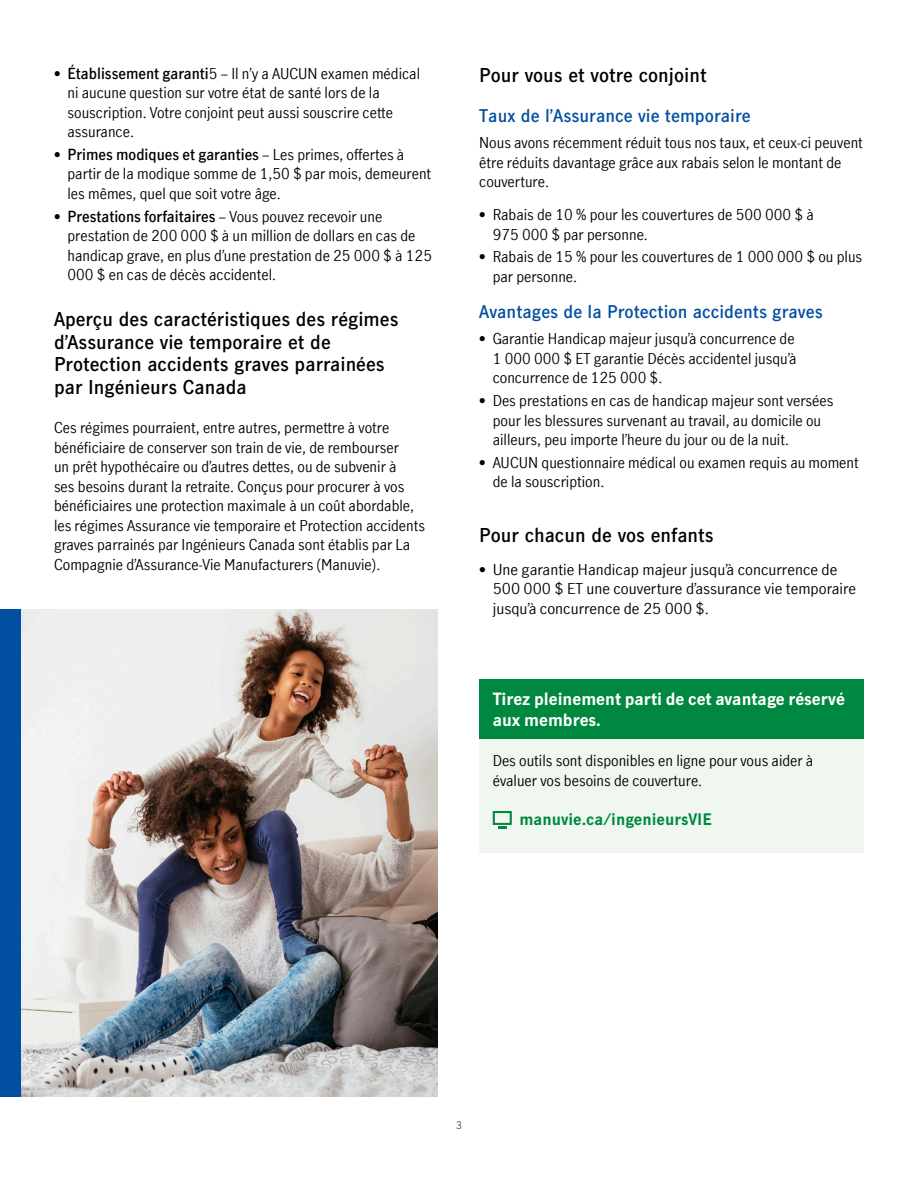
<style>
.page{position:relative;width:918px;height:1188px;background:#fff}
.page>*{position:absolute;margin:0;border:0;box-sizing:border-box;transform-origin:0 0}
.Subhd_main_demi_12_H{font:600 18px/22.5px "Manulife JH Sans";color:#000}
.Subhd_blu_11_H2{font:600 16.5px "Manulife JH Sans";color:#024ea1}
.Subhd_rev_bold_11_H2{font:700 16.5px/21px "Manulife JH Sans Optimized";color:#fff}
.Body{font:15px/19.5px "Manulife JH Sans Optimized";color:#000}
.Body-2{font:700 15px "Manulife JH Sans";color:#008840}
.t1{font:300 9.75px "Manulife JH Sans";color:#000}
.s1{font-weight:600}
</style>
<div class="page">
<div style="left:479px;top:739px;width:385px;height:114px;background:#eff7f0"></div>
<div style="left:479px;top:679px;width:385px;height:60px;background:#008840"></div>
<svg style="left:493px;top:811px;width:19px;height:17px"></svg>
<img style="left:20px;top:609px;width:417px;height:487px">
<div style="left:0;top:609px;width:20px;height:487px;background:#024ea1"></div>
<p class="Body" style="left:68px;top:63px;width:354px;text-indent:-14px">• <span class="s1">Établissement garanti</span>5 – Il n’y a AUCUN examen médical ni aucune question sur votre état de santé lors de la souscription. Votre conjoint peut aussi souscrire cette assurance.</p>
<p class="Body" style="left:68px;top:144px;width:365px;text-indent:-14px">• <span class="s1">Primes modiques et garanties</span> – Les primes, offertes à partir de la modique somme de 1,50 $ par mois, demeurent les mêmes, quel que soit votre âge.</p>
<p class="Body" style="left:68px;top:206px;width:366px;text-indent:-14px">• <span class="s1">Prestations forfaitaires</span> – Vous pouvez recevoir une prestation de 200 000 $ à un million de dollars en cas de handicap grave, en plus d’une prestation de 25 000 $ à 125<br>000 $ en cas de décès accidentel.</p>
<h2 class="Subhd_main_demi_12_H" style="left:54px;top:307px;width:346px">Aperçu des caractéristiques des régimes d’Assurance vie temporaire et de Protection accidents graves parrainées par Ingénieurs Canada</h2>
<p class="Body" style="left:54px;top:417px;width:373px">Ces régimes pourraient, entre autres, permettre à votre bénéficiaire de conserver son train de vie, de rembourser<br>un prêt hypothécaire ou d’autres dettes, ou de subvenir à<br>ses besoins durant la retraite. Conçus pour procurer à vos bénéficiaires une protection maximale à un coût abordable, les régimes Assurance vie temporaire et Protection accidents graves parrainés par Ingénieurs Canada sont établis par La Compagnie d’Assurance-Vie Manufacturers (Manuvie).</p>
<h2 class="Subhd_main_demi_12_H" style="left:479px;top:63px;width:229px">Pour vous et votre conjoint</h2>
<h2 class="Subhd_blu_11_H2" style="left:479px;top:104px;width:273px">Taux de l’Assurance vie temporaire</h2>
<p class="Body" style="left:479px;top:132px;width:385px">Nous avons récemment réduit tous nos taux, et ceux-ci peuvent être réduits davantage grâce aux rabais selon le montant de couverture.</p>
<p class="Body" style="left:493px;top:204px;width:323px;text-indent:-14px">• Rabais de 10 % pour les couvertures de 500 000 $ à<br>975 000 $ par personne.</p>
<p class="Body" style="left:493px;top:247px;width:371px;text-indent:-14px">• Rabais de 15 % pour les couvertures de 1 000 000 $ ou plus par personne.</p>
<h2 class="Subhd_blu_11_H2" style="left:479px;top:300px;width:345px">Avantages de la Protection accidents graves</h2>
<p class="Body" style="left:493px;top:329px;width:305px;text-align:justify;text-indent:-14px">• Garantie Handicap majeur jusqu’à concurrence de 1 000 000 $ ET garantie Décès accidentel jusqu’à concurrence de 125 000 $.</p>
<p class="Body" style="left:493px;top:390px;width:342px;text-indent:-14px">• Des prestations en cas de handicap majeur sont versées pour les blessures survenant au travail, au domicile ou ailleurs, peu importe l’heure du jour ou de la nuit.</p>
<p class="Body" style="left:493px;top:452px;width:368px;text-indent:-14px">• AUCUN questionnaire médical ou examen requis au moment de la souscription.</p>
<h2 class="Subhd_main_demi_12_H" style="left:479px;top:523px;width:236px">Pour chacun de vos enfants</h2>
<p class="Body" style="left:493px;top:559px;width:365px;text-indent:-14px">• Une garantie Handicap majeur jusqu’à concurrence de<br>500 000 $ ET une couverture d’assurance vie temporaire jusqu’à concurrence de 25 000 $.</p>
<h2 class="Subhd_rev_bold_11_H2" style="left:493px;top:688px;width:354px">Tirez pleinement parti de cet avantage réservé aux membres.</h2>
<p class="Body" style="left:493px;top:750px;width:322px">Des outils sont disponibles en ligne pour vous aider à évaluer vos besoins de couverture.</p>
<p class="Body-2" style="left:519px;top:809px;width:194px">manuvie.ca/ingenieursVIE</p>
<p class="t1" style="left:456px;top:1118px;width:8px">3</p>
</div>
